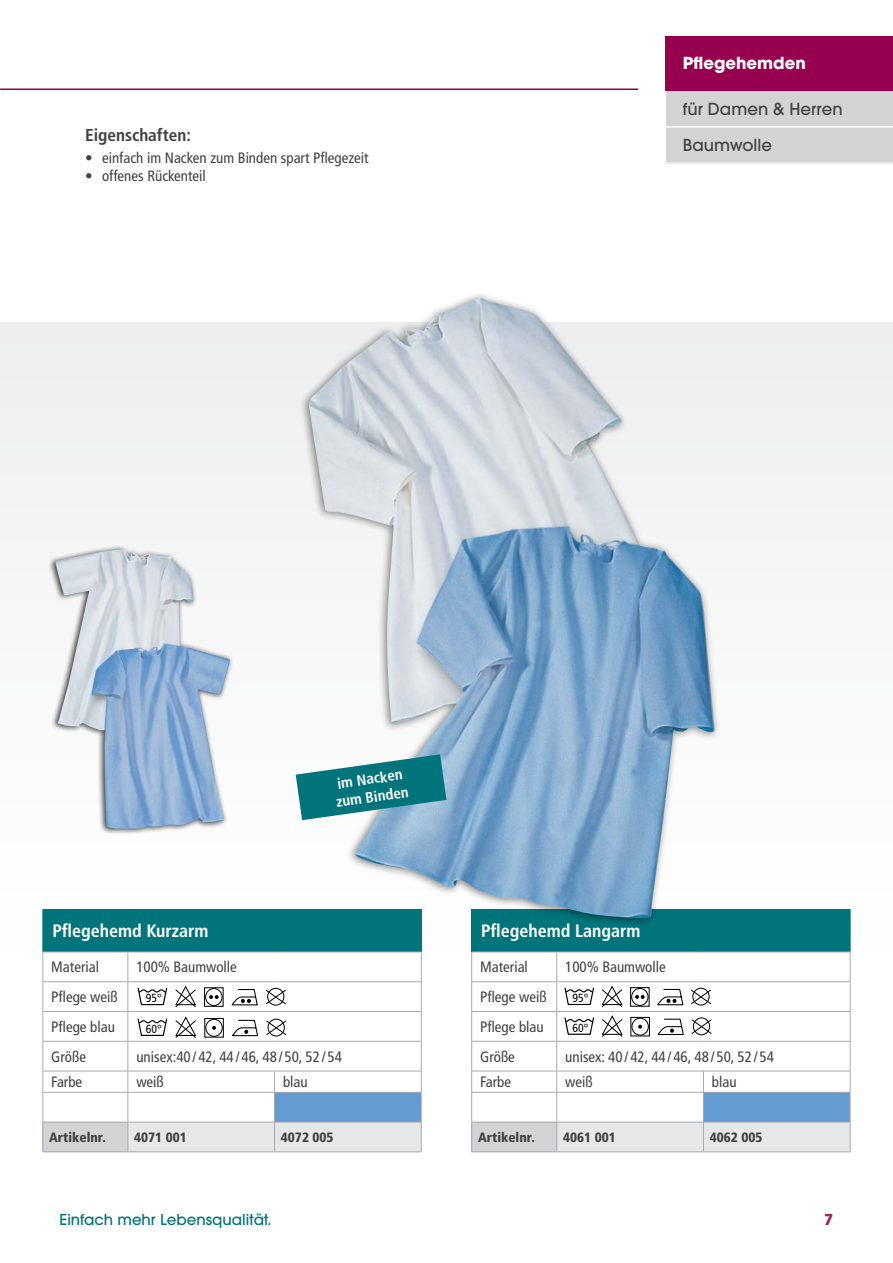
<style>
.page{position:relative;width:893px;height:1263px;background:#fff}
.page>*{position:absolute;margin:0;border:0;box-sizing:border-box;transform-origin:0 0}
.t1{font:700 condensed 18px "Frutiger LT Std";color:#fff}
.t2{font:700 condensed 17.25px "Frutiger LT Std";color:#414042}
.t3{font:500 16.5px "ITC Avant Garde Pro";color:#414042}
.t4{font:700 16.5px "ITC Avant Garde Pro";color:#fff}
.t5{font:condensed 15px/29.7px "Frutiger LT Std";color:#414042}
.t6{font:500 15px "ITC Avant Garde Pro";color:#00747b}
.t7{font:700 condensed 15px/18px "Frutiger LT Std";color:#fff}
.t8{font:700 15px "ITC Avant Garde Pro";color:#9e275a}
.t9{font:900 condensed 13.5px "Frutiger LT Std";color:#414042}
.t10{font:condensed 11.7px "Frutiger LT Std";color:#000}
.s1{font-style:inherit}
</style>
<div class="page">
<div style="left:0;top:322px;width:893px;height:941px;background:linear-gradient(to right,#f9f9f9,#fdfdfd)"></div>
<svg style="left:665px;top:90px;width:228px;height:73px;background:#d2d1d3"></svg>
<hr style="left:0;top:89px;width:638px;height:1px;background:#96004f">
<div style="left:666px;top:36px;width:227px;height:54px;background:#96004f"></div>
<div style="left:48px;top:545px;width:185px;height:290px;background:#000;opacity:.75"></div>
<img style="left:56px;top:549px;width:174px;height:280px">
<div style="left:472px;top:909px;width:378px;height:43px;background:#00747b"></div>
<hr style="left:471px;top:910px;width:1px;height:42px;background:#00747b">
<hr style="left:850px;top:910px;width:1px;height:42px;background:#00747b">
<svg style="left:471px;top:952px;width:380px;height:200px"></svg>
<div style="left:43px;top:909px;width:378px;height:43px;background:#00747b"></div>
<hr style="left:421px;top:910px;width:1px;height:42px;background:#00747b">
<svg style="left:43px;top:952px;width:379px;height:200px"></svg>
<div style="left:299px;top:291px;width:422px;height:636px;background:#000;opacity:.5"></div>
<img style="left:307px;top:298px;width:408px;height:621px">
<svg style="left:296px;top:754px;width:150px;height:66px"></svg>
<p class="t2" style="left:85px;top:124px;width:107px">Eigenschaften:</p>
<p class="t5" style="left:85px;top:143px;width:285px">• einfach im Nacken zum Binden spart Pflegezeit</p>
<p class="t5" style="left:85px;top:161px;width:122px">• offenes Rückenteil</p>
<p class="t4" style="left:683px;top:52px;width:125px">Pflegehemden</p>
<p class="t3" style="left:683px;top:98px;width:161px">für Damen &amp; Herren</p>
<p class="t3" style="left:683px;top:135px;width:91px">Baumwolle</p>
<p class="t7" style="left:333px;top:775px;width:74px;rotate:-8deg">im Nacken zum Binden</p>
<p class="t1" style="left:52px;top:920px;width:158px">Pflegehemd Kurzarm</p>
<p class="t5" style="left:51px;top:952px;width:49px">Material</p>
<p class="t5" style="left:136px;top:952px;width:102px">100% Baumwolle</p>
<p class="t5" style="left:51px;top:982px;width:68px">Pflege weiß<br>Pflege blau<br>Größe</p>
<p class="t10" style="left:146px;top:991px;width:17px">95<span class="s1">°</span></p>
<p class="t10" style="left:146px;top:1022px;width:17px">60<span class="s1">°</span></p>
<p class="t5" style="left:136px;top:1042px;width:207px">unisex:40 / 42, 44 / 46, 48 / 50, 52 / 54</p>
<p class="t1" style="left:481px;top:920px;width:161px">Pflegehemd Langarm</p>
<p class="t5" style="left:480px;top:952px;width:49px">Material</p>
<p class="t5" style="left:565px;top:952px;width:102px">100% Baumwolle</p>
<p class="t5" style="left:480px;top:982px;width:68px">Pflege weiß<br>Pflege blau<br>Größe</p>
<p class="t10" style="left:573px;top:991px;width:17px">95<span class="s1">°</span></p>
<p class="t10" style="left:573px;top:1021px;width:17px">60<span class="s1">°</span></p>
<p class="t5" style="left:565px;top:1042px;width:210px">unisex: 40 / 42, 44 / 46, 48 / 50, 52 / 54</p>
<p class="t5" style="left:51px;top:1067px;width:32px">Farbe</p>
<p class="t5" style="left:136px;top:1067px;width:29px">weiß</p>
<p class="t5" style="left:283px;top:1067px;width:26px">blau</p>
<p class="t5" style="left:480px;top:1067px;width:32px">Farbe</p>
<p class="t5" style="left:565px;top:1067px;width:29px">weiß</p>
<p class="t5" style="left:712px;top:1067px;width:26px">blau</p>
<p class="t9" style="left:49px;top:1129px;width:58px">Artikelnr.</p>
<p class="t9" style="left:134px;top:1129px;width:54px">4071 001</p>
<p class="t9" style="left:281px;top:1129px;width:54px">4072 005</p>
<p class="t9" style="left:478px;top:1129px;width:58px">Artikelnr.</p>
<p class="t9" style="left:563px;top:1129px;width:54px">4061 001</p>
<p class="t9" style="left:710px;top:1129px;width:54px">4062 005</p>
<p class="t6" style="left:60px;top:1210px;width:214px">Einfach mehr Lebensqualität.</p>
<p class="t8" style="left:824px;top:1209px;width:11px">7</p>
</div>
